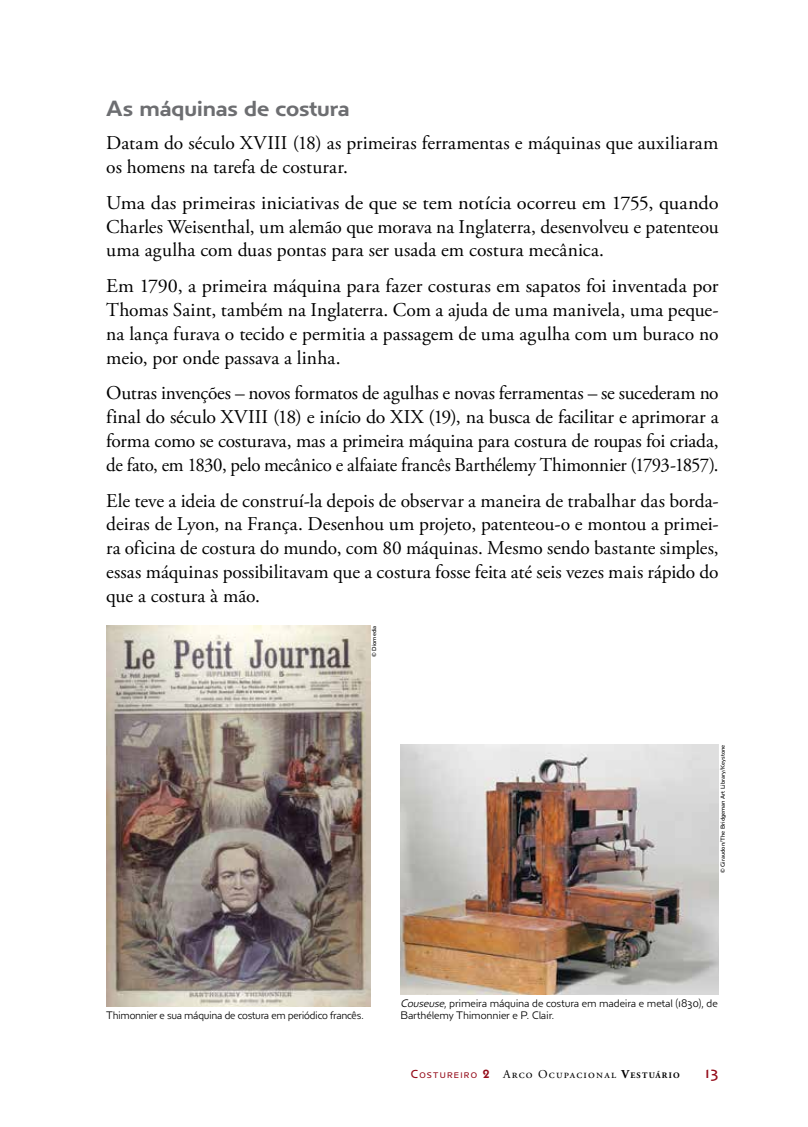
<style>
.page{position:relative;width:808px;height:1127px;background:#fff}
.page>*{position:absolute;margin:0;border:0;box-sizing:border-box;transform-origin:0 0}
.t1{font:22.5px "Anisette Petite Demi";letter-spacing:-.005em;color:#6d6e71}
.t2{font:19.5px/23.9px "Adobe Garamond Pro";letter-spacing:-.005em;color:#000;text-align:justify}
.t3{font:19.5px/23.9px "Adobe Garamond Pro";letter-spacing:-.005em;color:#000;text-align:justify;scale:1.04 1}
.t4{font:16.5px "Anisette Petite";color:#940b19}
.t5{font:12px "Adobe Garamond Pro";letter-spacing:.1em;color:#000}
.t6{font:300 11.25px/11.9px "Anisette Petite";letter-spacing:-.02em;color:#000}
.t7{font:6px "Anisette Petite";color:#000}
.s1{font-style:italic}
.s2{font-family:"Anisette Petite Caps";color:#940b19}
.s3{font-family:"Anisette Petite Caps";font-size:8.4px;color:#940b19}
.s4{font-family:"ITC Kabel Std";font-weight:600;color:#940b19}
.s5{font-weight:700}
.s6{font-weight:700;font-size:8.4px}
</style>
<div class="page">
<img style="left:106px;top:625px;width:264px;height:381px">
<img style="left:400px;top:745px;width:319px;height:250px">
<p class="t1" style="left:106px;top:95px;width:245px">As máquinas de costura</p>
<p class="t2" style="left:106px;top:132px;width:614px">Datam do século XVIII (18) as primeiras ferramentas e máquinas que auxiliaram os homens na tarefa de costurar.</p>
<p class="t3" style="left:106px;top:191px;width:590px">Uma das primeiras iniciativas de que se tem notícia ocorreu em 1755, quando Charles Weisenthal, um alemão que morava na Inglaterra, desenvolveu e patenteou uma agulha com duas pontas para ser usada em costura mecânica.</p>
<p class="t2" style="left:106px;top:275px;width:614px">Em 1790, a primeira máquina para fazer costuras em sapatos foi inventada por Thomas Saint, também na Inglaterra. Com a ajuda de uma manivela, uma peque&shy;na lança furava o tecido e permitia a passagem de uma agulha com um buraco no meio, por onde passava a linha.</p>
<p class="t2" style="left:106px;top:382px;width:614px">Outras invenções – novos formatos de agulhas e novas ferramentas – se sucederam no final do século XVIII (18) e início do XIX (19), na busca de facilitar e aprimorar a forma como se costurava, mas a primeira máquina para costura de roupas foi criada, de fato, em 1830, pelo mecânico e alfaiate francês Barthélemy Thimonnier (1793-1857).</p>
<p class="t2" style="left:106px;top:489px;width:614px">Ele teve a ideia de construí-la depois de observar a maneira de trabalhar das borda&shy;deiras de Lyon, na França. Desenhou um projeto, patenteou-o e montou a primei&shy;ra oficina de costura do mundo, com 80 máquinas. Mesmo sendo bastante simples, essas máquinas possibilitavam que a costura fosse feita até seis vezes mais rápido do que a costura à mão.</p>
<p class="t7" style="left:371px;top:657px;width:33px;rotate:-90deg">© Diomedia</p>
<p class="t7" style="left:719px;top:873px;width:130px;rotate:-90deg">© Giraudon/The Bridgeman Art Library/Keystone</p>
<p class="t6" style="left:106px;top:1009px;width:259px">Thimonnier e sua máquina de costura em periódico francês.</p>
<p class="t6" style="left:400px;top:997px;width:319px"><span class="s1">Couseuse</span>, primeira máquina de costura em madeira e metal (1830), de<br>Barthélemy Thimonnier e P. Clair.</p>
<p class="t5" style="left:411px;top:1067px;width:270px"><span class="s2">C</span><span class="s3">OSTUREIRO</span> <span class="s4">2</span> Arco Ocupacional <span class="s5">V</span><span class="s6">ESTUÁRIO</span></p>
<p class="t4" style="left:705px;top:1063px;width:15px">13</p>
</div>
